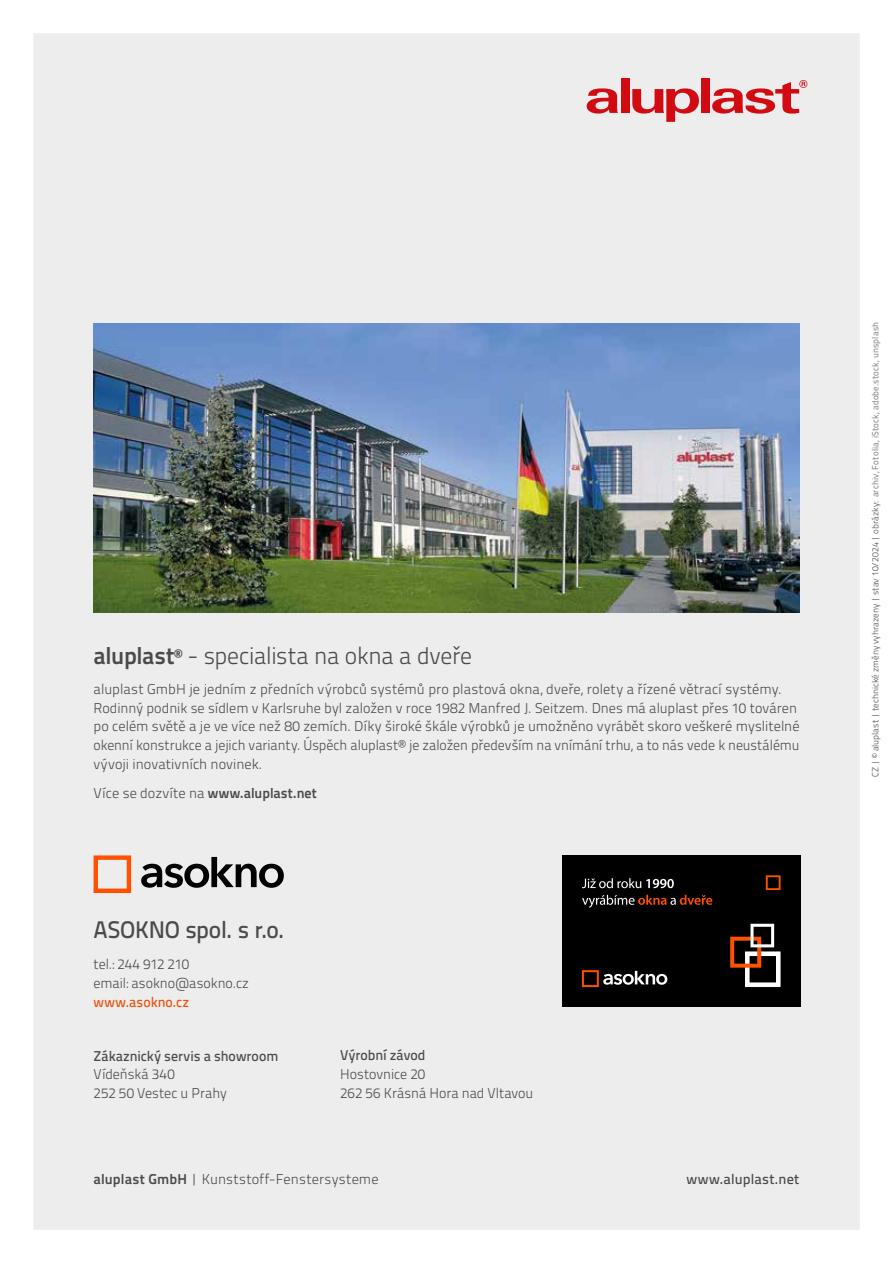
<style>
.page{position:relative;width:893px;height:1263px;background:#fff}
.page>*{position:absolute;margin:0;border:0;box-sizing:border-box;transform-origin:0 0}
.t1{font:24px "Titillium Text 25 L 250 wt";letter-spacing:-.01em;color:#4a4a49}
.t2{font:24px "Titillium Text 25 L 600 wt";letter-spacing:-.015em;color:#4a4a49}
.t3{font:14.25px/18.8px "Titillium Text 25 L 250 wt";color:#4a4a49}
.t4{font:14.25px "Titillium Text 25 L 600 wt";letter-spacing:.005em;color:#4a4a49}
.t5{font:14.25px "Titillium Text 25 L 800 wt";letter-spacing:.005em;color:#4a4a49}
.t6{font:14.25px "Titillium Text 25 L 600 wt";letter-spacing:.005em;color:#e9530e}
.t7{font:9px "Titillium Text 25 L 250 wt";color:#4a4a49}
.s1{font-family:"Titillium Text 25 L 800 wt"}
.s2{font-family:"Titillium Text 25 L 250 wt"}
.s3{font-family:"Titillium Text 25 L 400 wt";color:#7c7b7b}
</style>
<div class="page">
<div style="left:33px;top:33px;width:827px;height:1197px;background:#ededed"></div>
<img style="left:94px;top:323px;width:705px;height:289px">
<svg style="left:587px;top:88px;width:31px;height:26px"></svg>
<div style="left:621px;top:78px;width:8px;height:35px;background:#d20a11"></div>
<div style="left:701px;top:78px;width:9px;height:35px;background:#d20a11"></div>
<svg style="left:632px;top:88px;width:67px;height:34px"></svg>
<svg style="left:712px;top:80px;width:95px;height:34px"></svg>
<div style="left:562px;top:855px;width:238px;height:152px;background:#000"></div>
<svg style="left:582px;top:878px;width:92px;height:10px"></svg>
<svg style="left:582px;top:895px;width:130px;height:13px"></svg>
<svg style="left:730px;top:924px;width:50px;height:63px"></svg>
<svg style="left:582px;top:970px;width:85px;height:17px"></svg>
<svg style="left:766px;top:875px;width:14px;height:15px"></svg>
<svg style="left:141px;top:857px;width:143px;height:31px"></svg>
<svg style="left:94px;top:855px;width:37px;height:38px"></svg>
<h1 class="t1" style="left:94px;top:638px;width:380px"><span class="s1">aluplast</span><sup>®</sup> - specialista na okna a dveře</h1>
<p class="t3" style="left:94px;top:679px;width:707px">aluplast GmbH je jedním z předních výrobců systémů pro plastová okna, dveře, rolety a řízené větrací systémy.<br>Rodinný podnik se sídlem v Karlsruhe byl založen v roce 1982 Manfred J. Seitzem. Dnes má aluplast přes 10 továren po celém světě a je ve více než 80 zemích. Díky široké škále výrobků je umožněno vyrábět skoro veškeré myslitelné okenní konstrukce a jejich varianty. Úspěch aluplast® je založen především na vnímání trhu, a to nás vede k neustálému vývoji inovativních novinek.</p>
<p class="t5" style="left:94px;top:782px;width:225px"><span class="s2">Více se dozvíte na</span> www.aluplast.net</p>
<h1 class="t2" style="left:94px;top:911px;width:192px">ASOKNO spol. s r.o.</h1>
<p class="t3" style="left:94px;top:954px;width:157px">tel.: 244 912 210<br>email: asokno@asokno.cz</p>
<p class="t6" style="left:94px;top:991px;width:97px">www.asokno.cz</p>
<p class="t4" style="left:94px;top:1045px;width:186px">Zákaznický servis a showroom</p>
<p class="t3" style="left:94px;top:1064px;width:135px">Vídeňská 340<br>252 50 Vestec u Prahy</p>
<p class="t4" style="left:340px;top:1044px;width:87px">Výrobní závod</p>
<p class="t3" style="left:340px;top:1064px;width:195px">Hostovnice 20<br>262 56 Krásná Hora nad Vltavou</p>
<p class="t3" style="left:94px;top:1169px;width:287px"><span class="s1">aluplast GmbH</span> | Kunststoff-Fenstersysteme</p>
<p class="t4" style="left:686px;top:1168px;width:115px">www.aluplast.net</p>
<p class="t7" style="left:869px;top:777px;width:457px;rotate:-90deg">CZ | © aluplast | technické změny vyhrazeny | stav 10/2024 | obrázky: <span class="s3">archiv, Fotolia, iStock, adobe.stock, unsplash</span></p>
</div>
